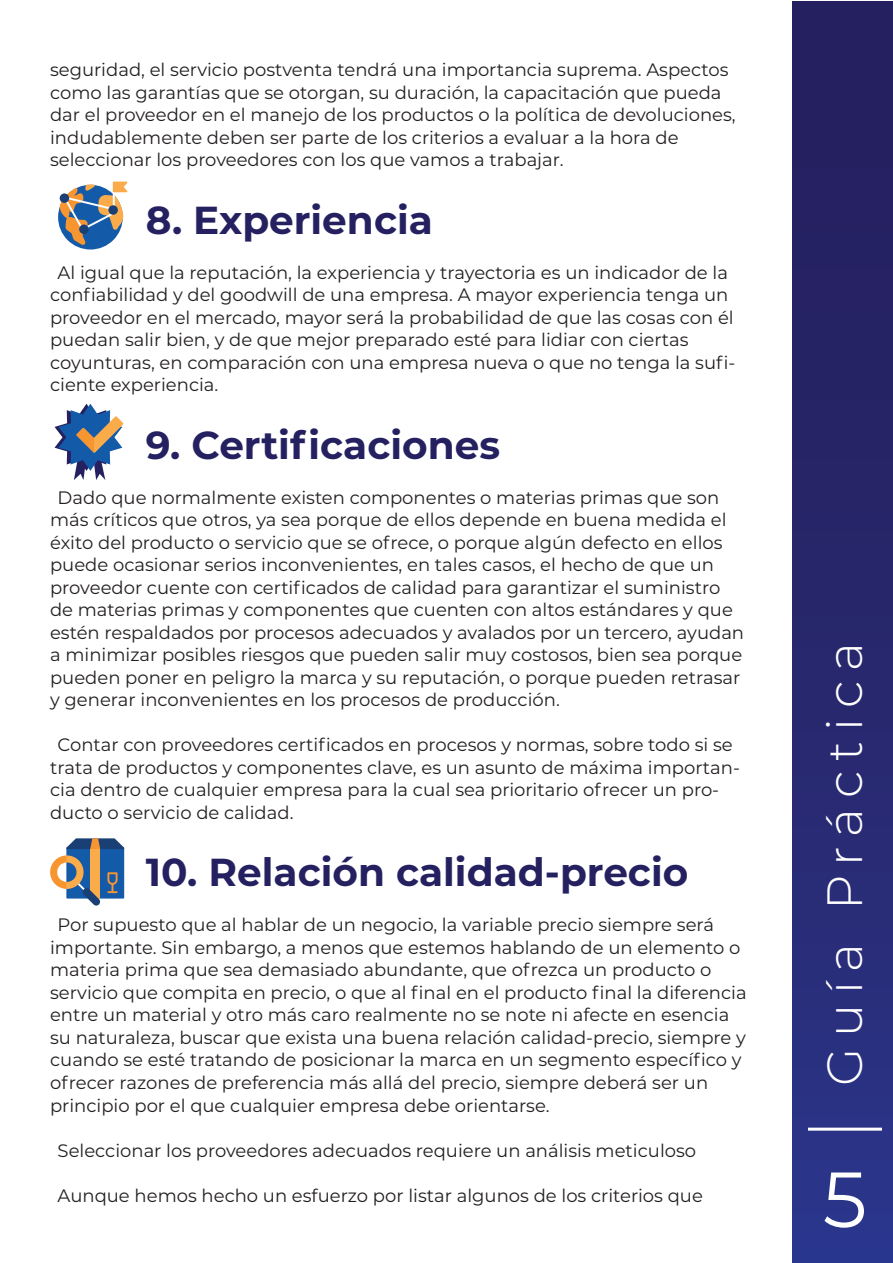
<style>
.page{position:relative;width:893px;height:1263px;background:#fff}
.page>*{position:absolute;margin:0;border:0;box-sizing:border-box;transform-origin:0 0}
.t1{font:78.15px "Montserrat";color:#fff}
.t2{font:300 49.5px "Montserrat";letter-spacing:.2em;color:#fff}
.t3{font:700 39px "Montserrat";color:#252161}
.t4{font:18px/22.5px "Montserrat";color:#231f20}
</style>
<div class="page">
<div style="left:792px;top:2px;width:101px;height:1261px;background:linear-gradient(to bottom,#241d59,#2a3386)"></div>
<hr style="left:808px;top:1128px;width:74px;height:3px;background:#fff">
<svg style="left:58px;top:182px;width:69px;height:67px"></svg>
<div style="left:60px;top:193px;width:9px;height:10px;background:#1a3f74;border-radius:50%"></div>
<div style="left:108px;top:205px;width:10px;height:10px;background:#1a3f74;border-radius:50%"></div>
<div style="left:79px;top:224px;width:10px;height:10px;background:#1a3f74;border-radius:50%"></div>
<div style="left:66px;top:847px;width:58px;height:51px;background:#135aa9"></div>
<svg style="left:107px;top:872px;width:11px;height:21px"></svg>
<div style="left:90px;top:849px;width:10px;height:50px;background:#faac4b"></div>
<svg style="left:50px;top:855px;width:50px;height:50px"></svg>
<svg style="left:66px;top:838px;width:58px;height:11px"></svg>
<svg style="left:55px;top:404px;width:68px;height:76px"></svg>
<p class="t4" style="left:50px;top:58px;width:687px">seguridad, el servicio postventa tendrá una importancia suprema. Aspectos como las garantías que se otorgan, su duración, la capacitación que pueda dar el proveedor en el manejo de los productos o la política de devoluciones, indudablemente deben ser parte de los criterios a evaluar a la hora de seleccionar los proveedores con los que vamos a trabajar.</p>
<h3 class="t3" style="left:146px;top:192px;width:289px">8. Experiencia</h3>
<p class="t4" style="left:50px;top:261px;width:687px;text-indent:8px">Al igual que la reputación, la experiencia y trayectoria es un indicador de la confiabilidad y del goodwill de una empresa. A mayor experiencia tenga un proveedor en el mercado, mayor será la probabilidad de que las cosas con él puedan salir bien, y de que mejor preparado esté para lidiar con ciertas coyunturas, en comparación con una empresa nueva o que no tenga la sufi&shy;ciente experiencia.</p>
<h3 class="t3" style="left:146px;top:417px;width:356px">9. Certificaciones</h3>
<p class="t4" style="left:50px;top:486px;width:696px;text-indent:8px">Dado que normalmente existen componentes o materias primas que son más críticos que otros, ya sea porque de ellos depende en buena medida el éxito del producto o servicio que se ofrece, o porque algún defecto en ellos puede ocasionar serios inconvenientes, en tales casos, el hecho de que un proveedor cuente con certificados de calidad para garantizar el suministro de materias primas y componentes que cuenten con altos estándares y que estén respaldados por procesos adecuados y avalados por un tercero, ayudan a minimizar posibles riesgos que pueden salir muy costosos, bien sea porque pueden poner en peligro la marca y su reputación, o porque pueden retrasar y generar inconvenientes en los procesos de producción.</p>
<p class="t4" style="left:50px;top:733px;width:691px;text-indent:8px">Contar con proveedores certificados en procesos y normas, sobre todo si se trata de productos y componentes clave, es un asunto de máxima importan&shy;cia dentro de cualquier empresa para la cual sea prioritario ofrecer un pro&shy;ducto o servicio de calidad.</p>
<h3 class="t3" style="left:146px;top:844px;width:544px">10. Relación calidad-precio</h3>
<p class="t4" style="left:50px;top:913px;width:698px;text-indent:8px">Por supuesto que al hablar de un negocio, la variable precio siempre será importante. Sin embargo, a menos que estemos hablando de un elemento o materia prima que sea demasiado abundante, que ofrezca un producto o servicio que compita en precio, o que al final en el producto final la diferencia entre un material y otro más caro realmente no se note ni afecte en esencia su naturaleza, buscar que exista una buena relación calidad-precio, siempre y cuando se esté tratando de posicionar la marca en un segmento específico y ofrecer razones de preferencia más allá del precio, siempre deberá ser un principio por el que cualquier empresa debe orientarse.</p>
<p class="t4" style="left:58px;top:1138px;width:640px">Seleccionar los proveedores adecuados requiere un análisis meticuloso</p>
<p class="t4" style="left:58px;top:1183px;width:647px">Aunque hemos hecho un esfuerzo por listar algunos de los criterios que</p>
<h2 class="t2" style="left:811px;top:1085px;width:445px;rotate:-90deg">Guía Práctica</h2>
<h1 class="t1" style="left:823px;top:1146px;width:46px">5</h1>
</div>
